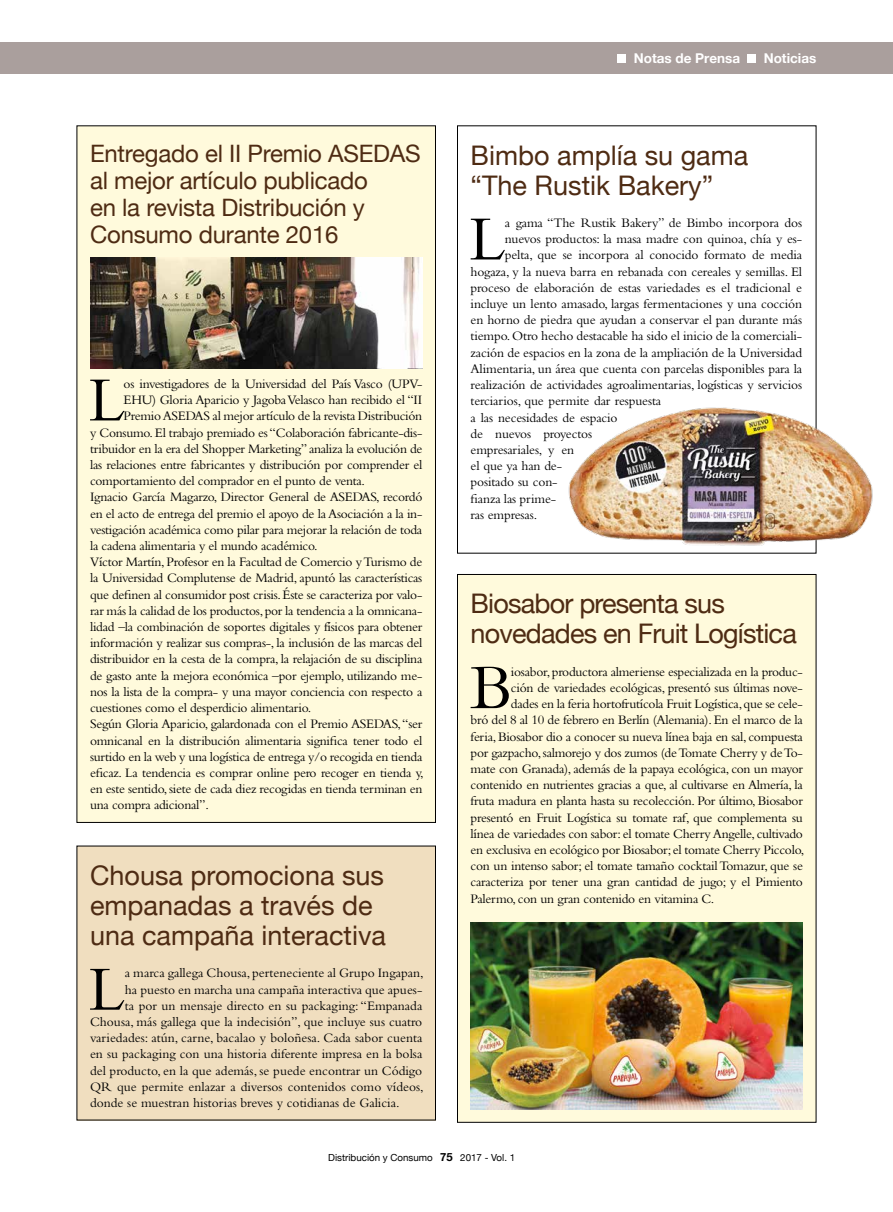
<style>
.page{position:relative;width:893px;height:1212px;background:#fff}
.page>*{position:absolute;margin:0;border:0;box-sizing:border-box;transform-origin:0 0}
.t1{font:65.55px "Bembo";color:#000}
.t2{font:27px/30px "Helvetica Neue";color:#4e2b13}
.t3{font:27px/30px "Helvetica Neue";letter-spacing:-.03em;color:#4e2b13}
.t4{font:24px/27px "Helvetica Neue";letter-spacing:-.01em;color:#4e2b13}
.t5{font:13.5px "Bembo";letter-spacing:-.02em;color:#000}
.t6{font:13.5px "Bembo";color:#000}
.t7{font:700 13.5px "Helvetica Neue";color:#fff}
.t8{font:9.75px "Helvetica Neue";color:#000}
.s1{font-weight:700;font-size:11.25px}
</style>
<div class="page">
<div style="left:77px;top:846px;width:358px;height:274px;background:#f0debf"></div>
<div style="left:457px;top:574px;width:359px;height:548px;background:#fffadc"></div>
<div style="left:77px;top:126px;width:358px;height:696px;background:#fffadc"></div>
<img style="left:90px;top:257px;width:332px;height:111px">
<img style="left:558px;top:392px;width:315px;height:162px">
<img style="left:471px;top:922px;width:332px;height:187px">
<div style="left:0;top:43px;width:893px;height:31px;background:#aa9f9d"></div>
<div style="left:618px;top:54px;width:8px;height:9px;background:#fff"></div>
<div style="left:748px;top:54px;width:8px;height:9px;background:#fff"></div>
<h3 class="t4" style="left:90px;top:139px;width:332px">Entregado el II Premio ASEDAS al mejor artículo publicado<br>en la revista Distribución y<br>Consumo durante 2016</h3>
<h1 class="t1" style="left:89px;top:362px;width:38px">L</h1>
<p class="t5" style="left:124px;top:376px;width:300px">os investigadores de la Universidad del País Vasco (UPV-</p>
<p class="t5" style="left:124px;top:392px;width:300px">EHU) Gloria Aparicio y Jagoba Velasco han recibido el “II</p>
<p class="t5" style="left:124px;top:408px;width:300px">Premio ASEDAS al mejor artículo de la revista Distribución</p>
<p class="t5" style="left:90px;top:424px;width:334px">y Consumo. El trabajo premiado es “Colaboración fabricante-dis-</p>
<p class="t5" style="left:90px;top:441px;width:334px">tribuidor en la era del Shopper Marketing” analiza la evolución de</p>
<p class="t5" style="left:90px;top:457px;width:334px">las relaciones entre fabricantes y distribución por comprender el</p>
<p class="t5" style="left:90px;top:473px;width:277px">comportamiento del comprador en el punto de venta.</p>
<p class="t5" style="left:90px;top:489px;width:334px">Ignacio García Magarzo, Director General de ASEDAS, recordó</p>
<p class="t5" style="left:90px;top:505px;width:334px">en el acto de entrega del premio el apoyo de la Asociación a la in-</p>
<p class="t5" style="left:90px;top:522px;width:334px">vestigación académica como pilar para mejorar la relación de toda</p>
<p class="t5" style="left:90px;top:538px;width:229px">la cadena alimentaria y el mundo académico.</p>
<p class="t5" style="left:90px;top:554px;width:334px">Víctor Martín, Profesor en la Facultad de Comercio y Turismo de</p>
<p class="t5" style="left:90px;top:570px;width:334px">la Universidad Complutense de Madrid, apuntó las características</p>
<p class="t5" style="left:90px;top:586px;width:334px">que definen al consumidor post crisis. Éste se caracteriza por valo-</p>
<p class="t5" style="left:90px;top:603px;width:334px">rar más la calidad de los productos, por la tendencia a la omnicana-</p>
<p class="t5" style="left:90px;top:619px;width:334px">lidad –la combinación de soportes digitales y físicos para obtener</p>
<p class="t5" style="left:90px;top:635px;width:334px">información y realizar sus compras-, la inclusión de las marcas del</p>
<p class="t5" style="left:90px;top:651px;width:334px">distribuidor en la cesta de la compra, la relajación de su disciplina</p>
<p class="t5" style="left:90px;top:667px;width:334px">de gasto ante la mejora económica –por ejemplo, utilizando me-</p>
<p class="t5" style="left:90px;top:684px;width:334px">nos la lista de la compra- y una mayor conciencia con respecto a</p>
<p class="t5" style="left:90px;top:700px;width:223px">cuestiones como el desperdicio alimentario.</p>
<p class="t5" style="left:90px;top:716px;width:334px">Según Gloria Aparicio, galardonada con el Premio ASEDAS, “ser</p>
<p class="t5" style="left:90px;top:732px;width:334px">omnicanal en la distribución alimentaria significa tener todo el</p>
<p class="t5" style="left:90px;top:748px;width:334px">surtido en la web y una logística de entrega y/o recogida en tienda</p>
<p class="t5" style="left:90px;top:765px;width:335px">eficaz. La tendencia es comprar online pero recoger en tienda y,</p>
<p class="t5" style="left:90px;top:781px;width:334px">en este sentido, siete de cada diez recogidas en tienda terminan en</p>
<p class="t5" style="left:90px;top:797px;width:120px">una compra adicional”.</p>
<h2 class="t2" style="left:90px;top:860px;width:298px">Chousa promociona sus empanadas a través de una campaña interactiva</h2>
<h1 class="t1" style="left:89px;top:951px;width:38px">L</h1>
<p class="t6" style="left:125px;top:965px;width:300px">a marca gallega Chousa, perteneciente al Grupo Ingapan,</p>
<p class="t6" style="left:125px;top:981px;width:299px">ha puesto en marcha una campaña interactiva que apues-</p>
<p class="t6" style="left:125px;top:997px;width:299px">ta por un mensaje directo en su packaging: “Empanada</p>
<p class="t6" style="left:90px;top:1014px;width:334px">Chousa, más gallega que la indecisión”, que incluye sus cuatro</p>
<p class="t6" style="left:90px;top:1030px;width:334px">variedades: atún, carne, bacalao y boloñesa. Cada sabor cuenta</p>
<p class="t6" style="left:90px;top:1046px;width:334px">en su packaging con una historia diferente impresa en la bolsa</p>
<p class="t6" style="left:90px;top:1062px;width:334px">del producto, en la que además, se puede encontrar un Código</p>
<p class="t6" style="left:90px;top:1078px;width:335px">QR que permite enlazar a diversos contenidos como vídeos,</p>
<p class="t6" style="left:90px;top:1095px;width:311px">donde se muestran historias breves y cotidianas de Galicia.</p>
<p class="t7" style="left:634px;top:50px;width:108px">Notas de Prensa</p>
<p class="t7" style="left:764px;top:50px;width:54px">Noticias</p>
<h2 class="t2" style="left:471px;top:140px;width:279px">Bimbo amplía su gama “The Rustik Bakery”</h2>
<h1 class="t1" style="left:469px;top:201px;width:38px">L</h1>
<p class="t5" style="left:505px;top:215px;width:299px">a gama “The Rustik Bakery” de Bimbo incorpora dos</p>
<p class="t5" style="left:505px;top:231px;width:299px">nuevos productos: la masa madre con quinoa, chía y es-</p>
<p class="t5" style="left:505px;top:247px;width:299px">pelta, que se incorpora al conocido formato de media</p>
<p class="t5" style="left:471px;top:264px;width:333px">hogaza, y la nueva barra en rebanada con cereales y semillas. El</p>
<p class="t5" style="left:471px;top:280px;width:333px">proceso de elaboración de estas variedades es el tradicional e</p>
<p class="t5" style="left:471px;top:296px;width:333px">incluye un lento amasado, largas fermentaciones y una cocción</p>
<p class="t5" style="left:471px;top:312px;width:333px">en horno de piedra que ayudan a conservar el pan durante más</p>
<p class="t5" style="left:471px;top:328px;width:333px">tiempo. Otro hecho destacable ha sido el inicio de la comerciali-</p>
<p class="t5" style="left:471px;top:345px;width:333px">zación de espacios en la zona de la ampliación de la Universidad</p>
<p class="t5" style="left:471px;top:361px;width:333px">Alimentaria, un área que cuenta con parcelas disponibles para la</p>
<p class="t5" style="left:471px;top:377px;width:333px">realización de actividades agroalimentarias, logísticas y servicios</p>
<p class="t5" style="left:471px;top:393px;width:192px">terciarios, que permite dar respuesta</p>
<p class="t5" style="left:471px;top:409px;width:148px">a las necesidades de espacio</p>
<p class="t5" style="left:471px;top:426px;width:123px">de nuevos proyectos</p>
<p class="t5" style="left:471px;top:442px;width:105px">empresariales, y en</p>
<p class="t5" style="left:471px;top:458px;width:93px">el que ya han de-</p>
<p class="t5" style="left:471px;top:474px;width:88px">positado su con-</p>
<p class="t5" style="left:471px;top:490px;width:87px">fianza las prime-</p>
<p class="t5" style="left:471px;top:507px;width:68px">ras empresas.</p>
<h2 class="t3" style="left:471px;top:588px;width:328px">Biosabor presenta sus novedades en Fruit Logística</h2>
<h1 class="t1" style="left:471px;top:649px;width:43px">B</h1>
<p class="t5" style="left:511px;top:664px;width:293px">iosabor, productora almeriense especializada en la produc-</p>
<p class="t5" style="left:511px;top:680px;width:293px">ción de variedades ecológicas, presentó sus últimas nove-</p>
<p class="t5" style="left:511px;top:696px;width:293px">dades en la feria hortofrutícola Fruit Logística, que se cele-</p>
<p class="t5" style="left:471px;top:712px;width:334px">bró del 8 al 10 de febrero en Berlín (Alemania). En el marco de la</p>
<p class="t5" style="left:471px;top:728px;width:334px">feria, Biosabor dio a conocer su nueva línea baja en sal, compuesta</p>
<p class="t5" style="left:471px;top:745px;width:334px">por gazpacho, salmorejo y dos zumos (de Tomate Cherry y de To-</p>
<p class="t5" style="left:471px;top:761px;width:334px">mate con Granada), además de la papaya ecológica, con un mayor</p>
<p class="t5" style="left:471px;top:777px;width:334px">contenido en nutrientes gracias a que, al cultivarse en Almería, la</p>
<p class="t5" style="left:471px;top:793px;width:334px">fruta madura en planta hasta su recolección. Por último, Biosabor</p>
<p class="t5" style="left:471px;top:809px;width:334px">presentó en Fruit Logística su tomate raf, que complementa su</p>
<p class="t5" style="left:471px;top:826px;width:334px">línea de variedades con sabor: el tomate Cherry Angelle, cultivado</p>
<p class="t5" style="left:471px;top:842px;width:335px">en exclusiva en ecológico por Biosabor; el tomate Cherry Piccolo,</p>
<p class="t5" style="left:471px;top:858px;width:334px">con un intenso sabor; el tomate tamaño cocktail Tomazur, que se</p>
<p class="t5" style="left:471px;top:874px;width:334px">caracteriza por tener una gran cantidad de jugo; y el Pimiento</p>
<p class="t5" style="left:471px;top:890px;width:245px">Palermo, con un gran contenido en vitamina C.</p>
<p class="t8" style="left:328px;top:1152px;width:188px">Distribución y Consumo <span class="s1">75</span> 2017 - Vol. 1</p>
</div>
